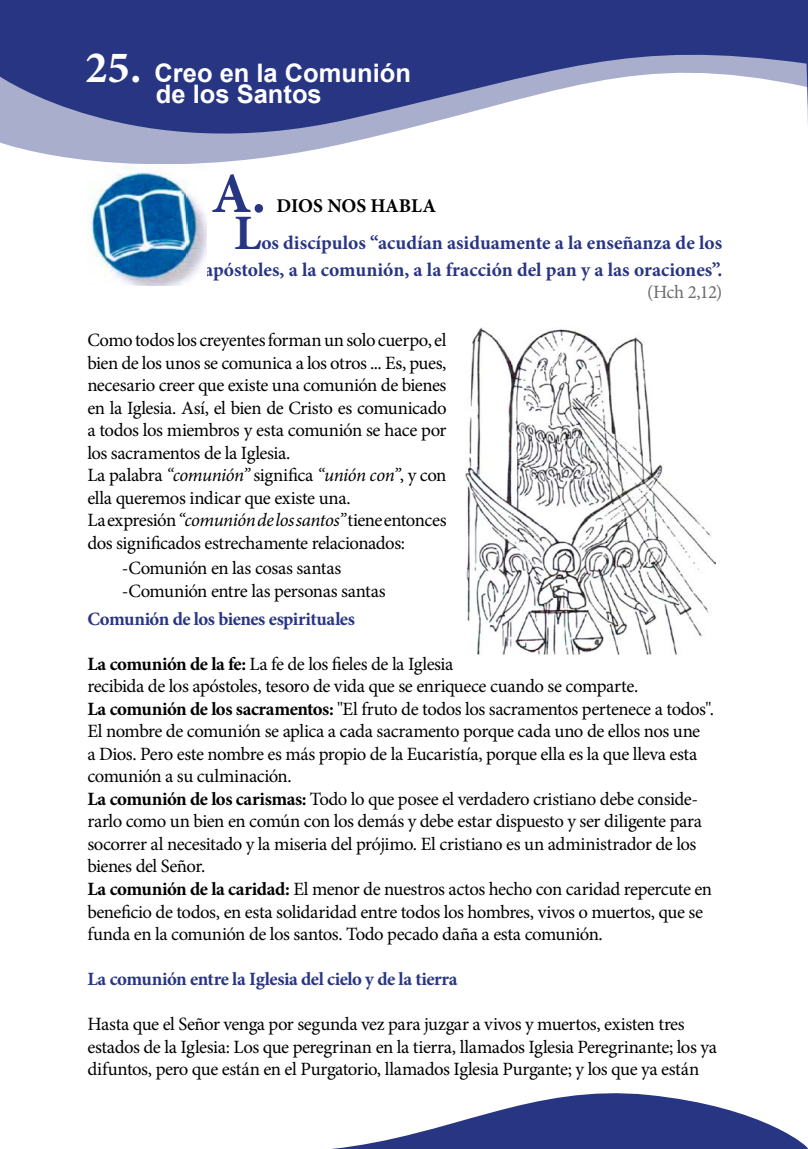
<style>
.page{position:relative;width:808px;height:1149px;background:#fff}
.page>*{position:absolute;margin:0;border:0;box-sizing:border-box;transform-origin:0 0}
.t1{font:700 57px "Minion Pro";color:#283583}
.t2{font:700 49.5px "Minion Pro";color:#283583}
.t3{font:700 25.5px/21px "Arial";color:#fff}
.t4{font:700 19.5px/27px "Minion Pro";color:#283583;text-align:right}
.t5{font:700 19.5px "Minion Pro";letter-spacing:-.005em;color:#000}
.t6{font:18.75px/22.5px "Minion Pro";letter-spacing:-.025em;color:#000}
.t7{font:700 18.75px "Minion Pro";letter-spacing:-.025em;color:#283583}
.t8{font:18.75px "Minion Pro";color:#6b6b6a}
.s1{font-family:"Minion Pro";font-size:45px}
.s2{font-style:italic}
.s3{font-weight:700}
</style>
<div class="page">
<svg style="left:0;top:0;width:808px;height:164px;fill:#283583"></svg>
<svg style="left:341px;top:1093px;width:467px;height:55px"></svg>
<img style="left:87px;top:164px;width:120px;height:121px">
<img style="left:466px;top:328px;width:249px;height:327px">
<h3 class="t3" style="left:156px;top:63px;width:257px;text-indent:-71px"><span class="s1">25.</span> Creo en la Comunión de los Santos</h3>
<h1 class="t1" style="left:211px;top:153px;width:56px">A.</h1>
<p class="t5" style="left:277px;top:192px;width:161px">DIOS NOS HABLA</p>
<h2 class="t2" style="left:234px;top:198px;width:29px">L</h2>
<p class="t4" style="left:204px;top:229px;width:520px">os discípulos “acudían asiduamente a la enseñanza de los apóstoles, a la comunión, a la fracción del pan y a las oraciones”.</p>
<p class="t8" style="left:647px;top:280px;width:77px">(Hch 2,12)</p>
<p class="t6" style="left:87px;top:329px;width:361px">Como todos los creyentes forman un solo cuerpo, el bien de los unos se comunica a los otros ... Es, pues, necesario creer que existe una comunión de bienes en la Iglesia. Así, el bien de Cristo es comunicado a todos los miembros y esta comunión se hace por los sacramentos de la Iglesia.<br>La palabra <span class="s2">“comunión”</span> significa <span class="s2">“unión con”</span>, y con ella queremos indicar que existe una.<br>La expresión <span class="s2">“comunión de los santos”</span> tiene entonces dos significados estrechamente relacionados:</p>
<p class="t6" style="left:122px;top:557px;width:265px">-Comunión en las cosas santas -Comunión entre las personas santas</p>
<p class="t7" style="left:87px;top:605px;width:269px">Comunión de los bienes espirituales</p>
<p class="t6" style="left:87px;top:652px;width:628px"><span class="s3">La comunión de la fe:</span> La fe de los fieles de la Iglesia<br>recibida de los apóstoles, tesoro de vida que se enriquece cuando se comparte.<br><span class="s3">La comunión de los sacramentos:</span> "El fruto de todos los sacramentos pertenece a todos".<br>El nombre de comunión se aplica a cada sacramento porque cada uno de ellos nos une<br>a Dios. Pero este nombre es más propio de la Eucaristía, porque ella es la que lleva esta comunión a su culminación.<br><span class="s3">La comunión de los carismas:</span> Todo lo que posee el verdadero cristiano debe conside&shy;rarlo como un bien en común con los demás y debe estar dispuesto y ser diligente para socorrer al necesitado y la miseria del prójimo. El cristiano es un administrador de los bienes del Señor.<br><span class="s3">La comunión de la caridad:</span> El menor de nuestros actos hecho con caridad repercute en beneficio de todos, en esta solidaridad entre todos los hombres, vivos o muertos, que se funda en la comunión de los santos. Todo pecado daña a esta comunión.</p>
<p class="t7" style="left:87px;top:965px;width:372px">La comunión entre la Iglesia del cielo y de la tierra</p>
<p class="t6" style="left:87px;top:1012px;width:631px">Hasta que el Señor venga por segunda vez para juzgar a vivos y muertos, existen tres estados de la Iglesia: Los que peregrinan en la tierra, llamados Iglesia Peregrinante; los ya difuntos, pero que están en el Purgatorio, llamados Iglesia Purgante; y los que ya están</p>
</div>
